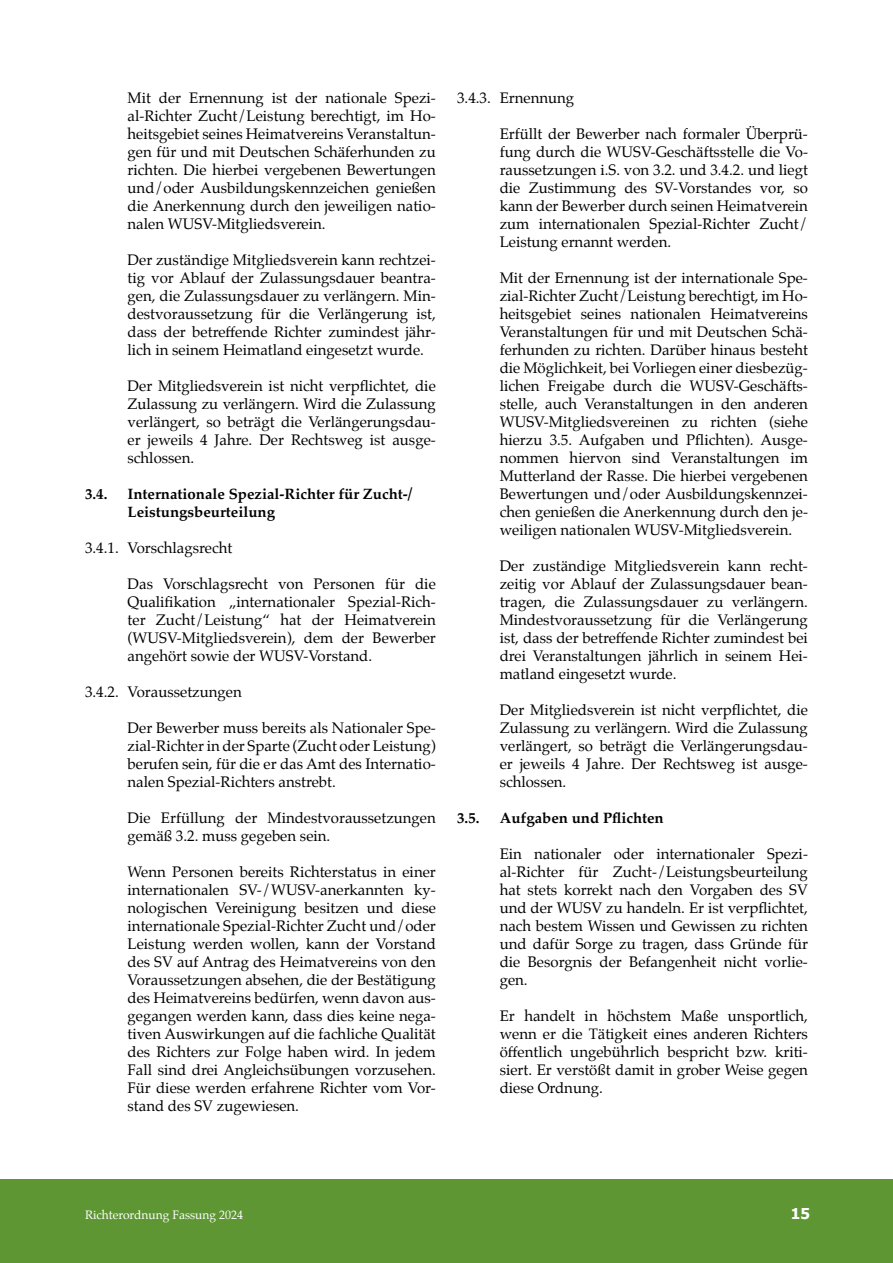
<style>
.page{position:relative;width:893px;height:1263px;background:#fff}
.page>*{position:absolute;margin:0;border:0;box-sizing:border-box;transform-origin:0 0}
.t1{font:15px/18px "Palatino";color:#000;text-align:justify}
.t2{font:700 15px/18px "Palatino";color:#000}
.t3{font:700 15px "Tahoma";color:#fff}
.t4{font:12px "Palatino";color:#fff}
</style>
<div class="page">
<div style="left:0;top:1180px;width:893px;height:83px;background:#5d9633"></div>
<p class="t1" style="left:128px;top:89px;width:310px">Mit der Ernennung ist der nationale Spezi&shy;al-Richter Zucht/Leistung berechtigt, im Ho&shy;heitsgebiet seines Heimatvereins Veranstaltun&shy;gen für und mit Deutschen Schäferhunden zu richten. Die hierbei vergebenen Bewertungen und/oder Ausbildungskennzeichen genießen die Anerkennung durch den jeweiligen natio&shy;nalen WUSV-Mitgliedsverein.</p>
<p class="t1" style="left:128px;top:251px;width:310px">Der zuständige Mitgliedsverein kann rechtzei&shy;tig vor Ablauf der Zulassungsdauer beantra&shy;gen, die Zulassungsdauer zu verlängern. Min&shy;destvoraussetzung für die Verlängerung ist, dass der betreffende Richter zumindest jähr&shy;lich in seinem Heimatland eingesetzt wurde.</p>
<p class="t1" style="left:128px;top:377px;width:310px">Der Mitgliedsverein ist nicht verpflichtet, die Zulassung zu verlängern. Wird die Zulassung verlängert, so beträgt die Verlängerungsdau&shy;er jeweils 4 Jahre. Der Rechtsweg ist ausge&shy;schlossen.</p>
<p class="t2" style="left:85px;top:485px;width:24px">3.4.</p>
<p class="t2" style="left:128px;top:485px;width:286px">Internationale Spezial-Richter für Zucht-/<br>Leistungsbeurteilung</p>
<p class="t1" style="left:85px;top:539px;width:149px">3.4.1. Vorschlagsrecht</p>
<p class="t1" style="left:128px;top:575px;width:310px">Das Vorschlagsrecht von Personen für die Qualifikation „internationaler Spezial-Rich&shy;ter Zucht/Leistung“ hat der Heimatverein (WUSV-Mitgliedsverein), dem der Bewerber angehört sowie der WUSV-Vorstand.</p>
<p class="t1" style="left:85px;top:683px;width:158px">3.4.2. Voraussetzungen</p>
<p class="t1" style="left:128px;top:719px;width:310px">Der Bewerber muss bereits als Nationaler Spe&shy;zial-Richter in der Sparte (Zucht oder Leistung) berufen sein, für die er das Amt des Internatio&shy;nalen Spezial-Richters anstrebt.</p>
<p class="t1" style="left:128px;top:809px;width:310px">Die Erfüllung der Mindestvoraussetzungen gemäß 3.2. muss gegeben sein.</p>
<p class="t1" style="left:128px;top:863px;width:310px">Wenn Personen bereits Richterstatus in einer internationalen SV-/WUSV-anerkannten ky&shy;nologischen Vereinigung besitzen und diese internationale Spezial-Richter Zucht und/oder Leistung werden wollen, kann der Vorstand des SV auf Antrag des Heimatvereins von den Voraussetzungen absehen, die der Bestätigung des Heimatvereins bedürfen, wenn davon aus&shy;gegangen werden kann, dass dies keine nega&shy;tiven Auswirkungen auf die fachliche Qualität des Richters zur Folge haben wird. In jedem Fall sind drei Angleichsübungen vorzusehen.<br>Für diese werden erfahrene Richter vom Vor&shy;stand des SV zugewiesen.</p>
<p class="t1" style="left:457px;top:89px;width:119px">3.4.3. Ernennung</p>
<p class="t1" style="left:500px;top:125px;width:310px">Erfüllt der Bewerber nach formaler Überprü&shy;fung durch die WUSV-Geschäftsstelle die Vo&shy;raussetzungen i.S. von 3.2. und 3.4.2. und liegt die Zustimmung des SV-Vorstandes vor, so kann der Bewerber durch seinen Heimatverein zum internationalen Spezial-Richter Zucht/ Leistung ernannt werden.</p>
<p class="t1" style="left:500px;top:269px;width:310px">Mit der Ernennung ist der internationale Spe&shy;zial-Richter Zucht/Leistung berechtigt, im Ho&shy;heitsgebiet seines nationalen Heimatvereins Veranstaltungen für und mit Deutschen Schä&shy;ferhunden zu richten. Darüber hinaus besteht die Möglichkeit, bei Vorliegen einer diesbezüg&shy;lichen Freigabe durch die WUSV-Geschäfts&shy;stelle, auch Veranstaltungen in den anderen WUSV-Mitgliedsvereinen zu richten (siehe hierzu 3.5. Aufgaben und Pflichten). Ausge&shy;nommen hiervon sind Veranstaltungen im Mutterland der Rasse. Die hierbei vergebenen Bewertungen und/oder Ausbildungskennzei&shy;chen genießen die Anerkennung durch den je&shy;weiligen nationalen WUSV-Mitgliedsverein.</p>
<p class="t1" style="left:500px;top:557px;width:310px">Der zuständige Mitgliedsverein kann recht&shy;zeitig vor Ablauf der Zulassungsdauer bean&shy;tragen, die Zulassungsdauer zu verlängern.<br>Mindestvoraussetzung für die Verlängerung ist, dass der betreffende Richter zumindest bei drei Veranstaltungen jährlich in seinem Hei&shy;matland eingesetzt wurde.</p>
<p class="t1" style="left:500px;top:701px;width:310px">Der Mitgliedsverein ist nicht verpflichtet, die Zulassung zu verlängern. Wird die Zulassung verlängert, so beträgt die Verlängerungsdau&shy;er jeweils 4 Jahre. Der Rechtsweg ist ausge&shy;schlossen.</p>
<p class="t2" style="left:457px;top:809px;width:24px">3.5.</p>
<p class="t2" style="left:500px;top:809px;width:166px">Aufgaben und Pflichten</p>
<p class="t1" style="left:500px;top:845px;width:310px">Ein nationaler oder internationaler Spezi&shy;al-Richter für Zucht-/Leistungsbeurteilung hat stets korrekt nach den Vorgaben des SV und der WUSV zu handeln. Er ist verpflichtet, nach bestem Wissen und Gewissen zu richten und dafür Sorge zu tragen, dass Gründe für die Besorgnis der Befangenheit nicht vorlie&shy;gen.</p>
<p class="t1" style="left:500px;top:1007px;width:310px">Er handelt in höchstem Maße unsportlich, wenn er die Tätigkeit eines anderen Richters öffentlich ungebührlich bespricht bzw. kriti&shy;siert. Er verstößt damit in grober Weise gegen diese Ordnung.</p>
<p class="t4" style="left:85px;top:1205px;width:160px">Richterordnung Fassung 2024</p>
<p class="t3" style="left:791px;top:1203px;width:21px">15</p>
</div>
